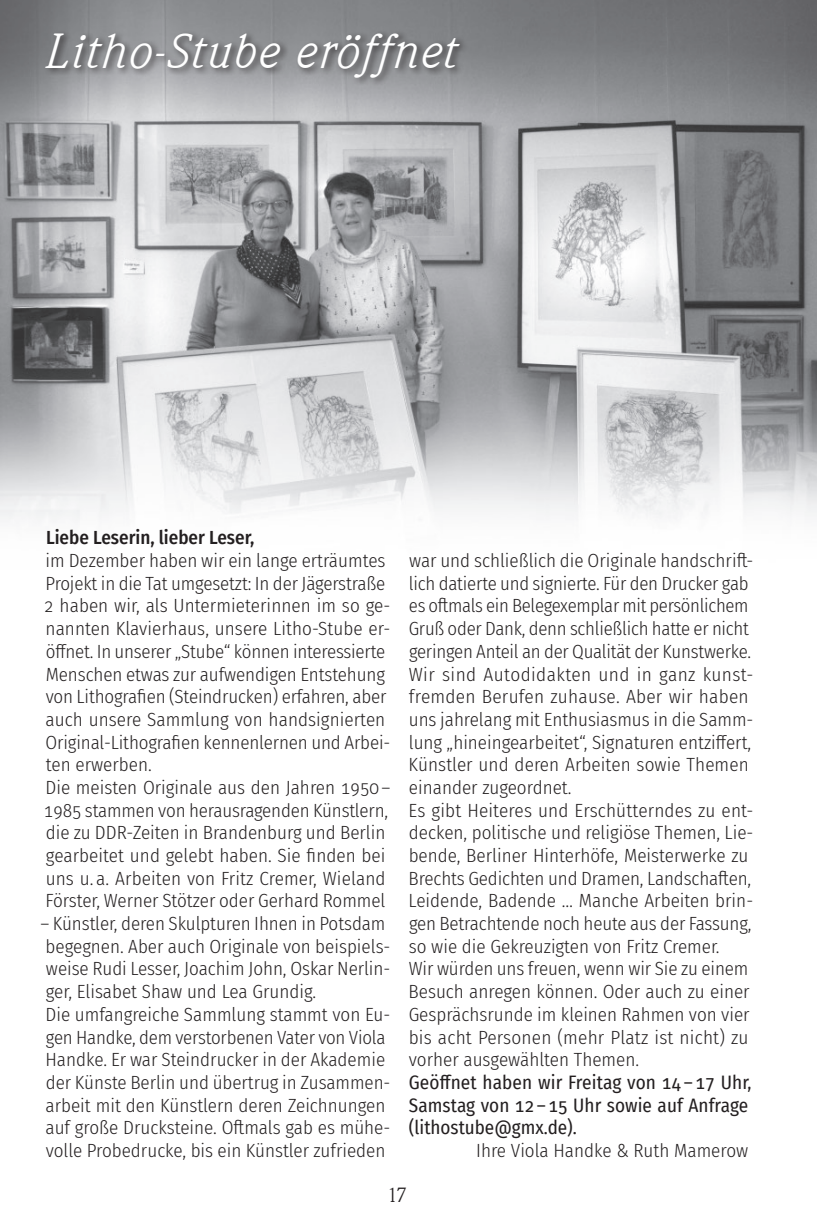
<style>
.page{position:relative;width:817px;height:1225px;background:#fff}
.page>*{position:absolute;margin:0;border:0;box-sizing:border-box;transform-origin:0 0}
.t1{font:italic 48px "Weidemann Itc TEE";letter-spacing:.025em;color:#fff}
.t2{font:20px "Weidemann Itc TEE";color:#231f20}
.t3{font:300 19px/22.6px "Fira Sans Condensed";color:#231f20}
.t4{font:19px/22.6px "Fira Sans Condensed";letter-spacing:.005em;color:#231f20}
.t5{font:500 19px "Fira Sans Condensed";color:#231f20}
</style>
<div class="page">
<img style="left:0;top:0;width:816px;height:520px">
<div style="left:43px;top:30px;width:426px;height:57px;background:#231f20;opacity:.75"></div>
<h1 class="t1" style="left:45px;top:23px;width:413px">Litho-Stube eröffnet</h1>
<p class="t5" style="left:46px;top:522px;width:210px">Liebe Leserin, lieber Leser,</p>
<p class="t3" style="left:44px;top:549px;width:348px">im Dezember haben wir ein lange erträumtes Projekt in die Tat umgesetzt: In der Jägerstraße 2 haben wir, als Untermieterinnen im so ge&shy;nannten Klavierhaus, unsere Litho-Stube er&shy;öffnet. In unserer „Stube“ können interessierte Menschen etwas zur aufwendigen Entstehung von Lithografien (Steindrucken) erfahren, aber auch unsere Sammlung von handsignierten Original-Lithografien kennenlernen und Arbei&shy;ten erwerben.<br>Die meisten Originale aus den Jahren 1950– 1985 stammen von herausragenden Künstlern, die zu DDR-Zeiten in Brandenburg und Berlin gearbeitet und gelebt haben. Sie finden bei uns u. a. Arbeiten von Fritz Cremer, Wieland Förster, Werner Stötzer oder Gerhard Rommel</p>
<p class="t3" style="left:40px;top:912px;width:351px">– Künstler, deren Skulpturen Ihnen in Potsdam begegnen. Aber auch Originale von beispiels&shy;weise Rudi Lesser, Joachim John, Oskar Nerlin&shy;ger, Elisabet Shaw und Lea Grundig.<br>Die umfangreiche Sammlung stammt von Eu&shy;gen Handke, dem verstorbenen Vater von Viola Handke. Er war Steindrucker in der Akademie der Künste Berlin und übertrug in Zusammen&shy;arbeit mit den Künstlern deren Zeichnungen auf große Drucksteine. Oftmals gab es mühe&shy;volle Probedrucke, bis ein Künstler zufrieden</p>
<p class="t3" style="left:408px;top:549px;width:346px">war und schließlich die Originale handschrift&shy;lich datierte und signierte. Für den Drucker gab es oftmals ein Belegexemplar mit persönlichem Gruß oder Dank, denn schließlich hatte er nicht geringen Anteil an der Qualität der Kunstwerke.<br>Wir sind Autodidakten und in ganz kunst&shy;fremden Berufen zuhause. Aber wir haben uns jahrelang mit Enthusiasmus in die Samm&shy;lung „hineingearbeitet“, Signaturen entziffert, Künstler und deren Arbeiten sowie Themen einander zugeordnet.<br>Es gibt Heiteres und Erschütterndes zu ent&shy;decken, politische und religiöse Themen, Lie&shy;bende, Berliner Hinterhöfe, Meisterwerke zu Brechts Gedichten und Dramen, Landschaften, Leidende, Badende … Manche Arbeiten brin&shy;gen Betrachtende noch heute aus der Fassung, so wie die Gekreuzigten von Fritz Cremer.<br>Wir würden uns freuen, wenn wir Sie zu einem Besuch anregen können. Oder auch zu einer Gesprächsrunde im kleinen Rahmen von vier bis acht Personen (mehr Platz ist nicht) zu vorher ausgewählten Themen.</p>
<p class="t4" style="left:409px;top:1070px;width:344px">Geöffnet haben wir Freitag von 14 – 17 Uhr,<br>Samstag von 12 – 15 Uhr sowie auf Anfrage (lithostube@gmx.de).</p>
<p class="t3" style="left:476px;top:1139px;width:273px">Ihre Viola Handke &amp; Ruth Mamerow</p>
<p class="t2" style="left:387px;top:1183px;width:21px">17</p>
</div>
